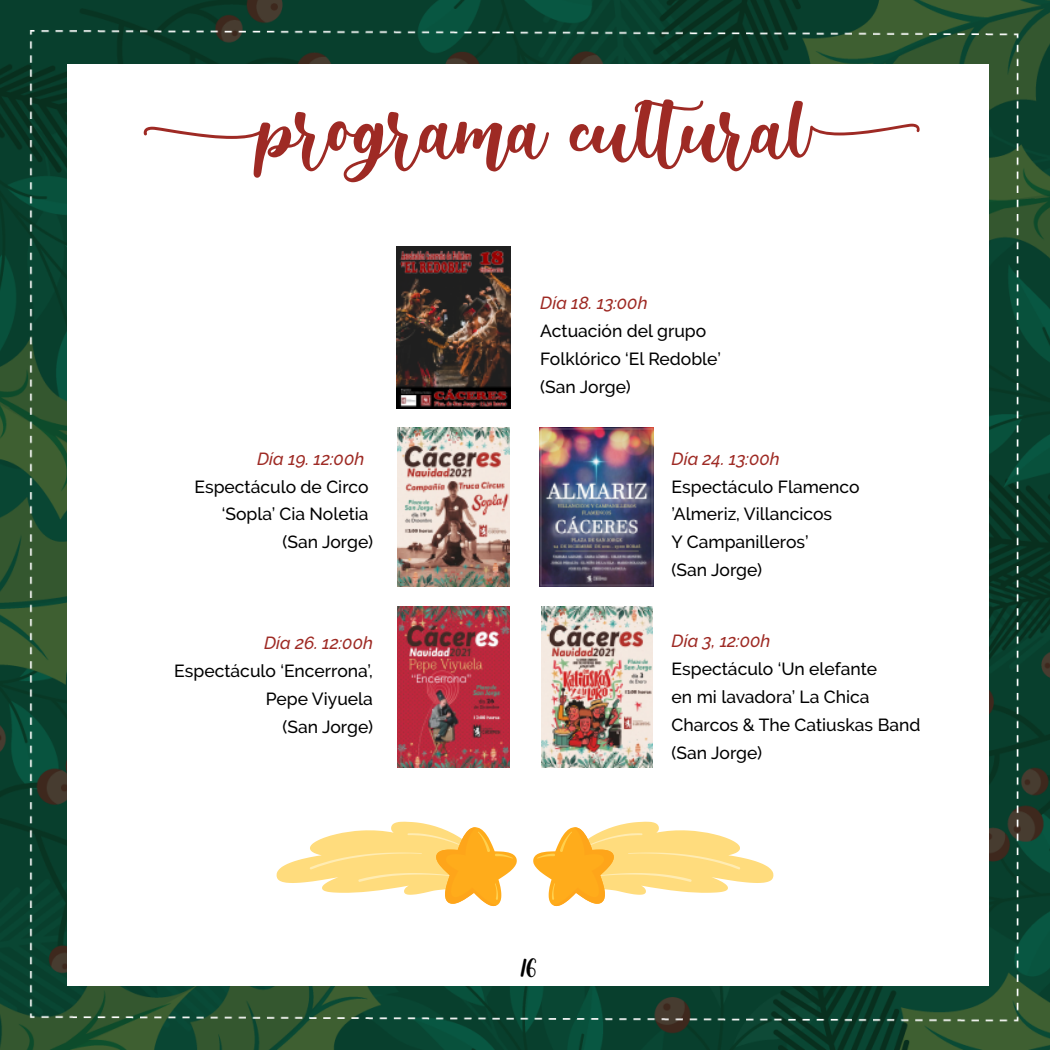
<style>
.page{position:relative;width:1050px;height:1050px;background:#fff}
.page>*{position:absolute;margin:0;border:0;box-sizing:border-box;transform-origin:0 0}
.t1{font:98px "browniescake";letter-spacing:-.005em;color:#9e2a24}
.t2{font:35px "browniescake";color:#000}
.t3{font:500 17.5px/28px "Raleway";color:#000}
.t4{font:italic 500 17.5px "Raleway";color:#9e2a24}
</style>
<div class="page">
<img style="left:0;top:0;width:1050px;height:1050px">
<div style="left:67px;top:64px;width:921px;height:922px;background:#fff"></div>
<img style="left:541px;top:607px;width:112px;height:161px">
<img style="left:398px;top:428px;width:111px;height:159px">
<img style="left:398px;top:607px;width:111px;height:161px">
<img style="left:540px;top:428px;width:114px;height:159px">
<img style="left:396px;top:247px;width:114px;height:161px">
<svg style="left:533px;top:822px;width:241px;height:84px"></svg>
<svg style="left:276px;top:822px;width:241px;height:84px"></svg>
<h1 class="t1" style="left:149px;top:75px;width:773px">programa cultural</h1>
<p class="t4" style="left:257px;top:448px;width:109px">Día 19. 12:00h</p>
<p class="t3" style="left:194px;top:472px;width:180px;text-align:right">Espectáculo de Circo ‘Sopla’ Cia Noletia (San Jorge)</p>
<p class="t4" style="left:264px;top:633px;width:110px">Día 26. 12:00h</p>
<p class="t3" style="left:174px;top:657px;width:200px;text-align:right">Espectáculo ‘Encerrona’,<br>Pepe Viyuela<br>(San Jorge)</p>
<p class="t4" style="left:540px;top:293px;width:109px">Día 18. 13:00h</p>
<p class="t3" style="left:540px;top:317px;width:182px">Actuación del grupo<br>Folklórico ‘El Redoble’ (San Jorge)</p>
<p class="t4" style="left:672px;top:448px;width:110px">Día 24. 13:00h</p>
<p class="t3" style="left:672px;top:472px;width:189px">Espectáculo Flamenco ’Almeriz, Villancicos<br>Y Campanilleros’<br>(San Jorge)</p>
<h2 class="t2" style="left:520px;top:946px;width:18px">16</h2>
<p class="t4" style="left:672px;top:631px;width:100px">Día 3, 12:00h</p>
<p class="t3" style="left:672px;top:655px;width:250px">Espectáculo ‘Un elefante<br>en mi lavadora’ La Chica<br>Charcos &amp; The Catiuskas Band (San Jorge)</p>
</div>
